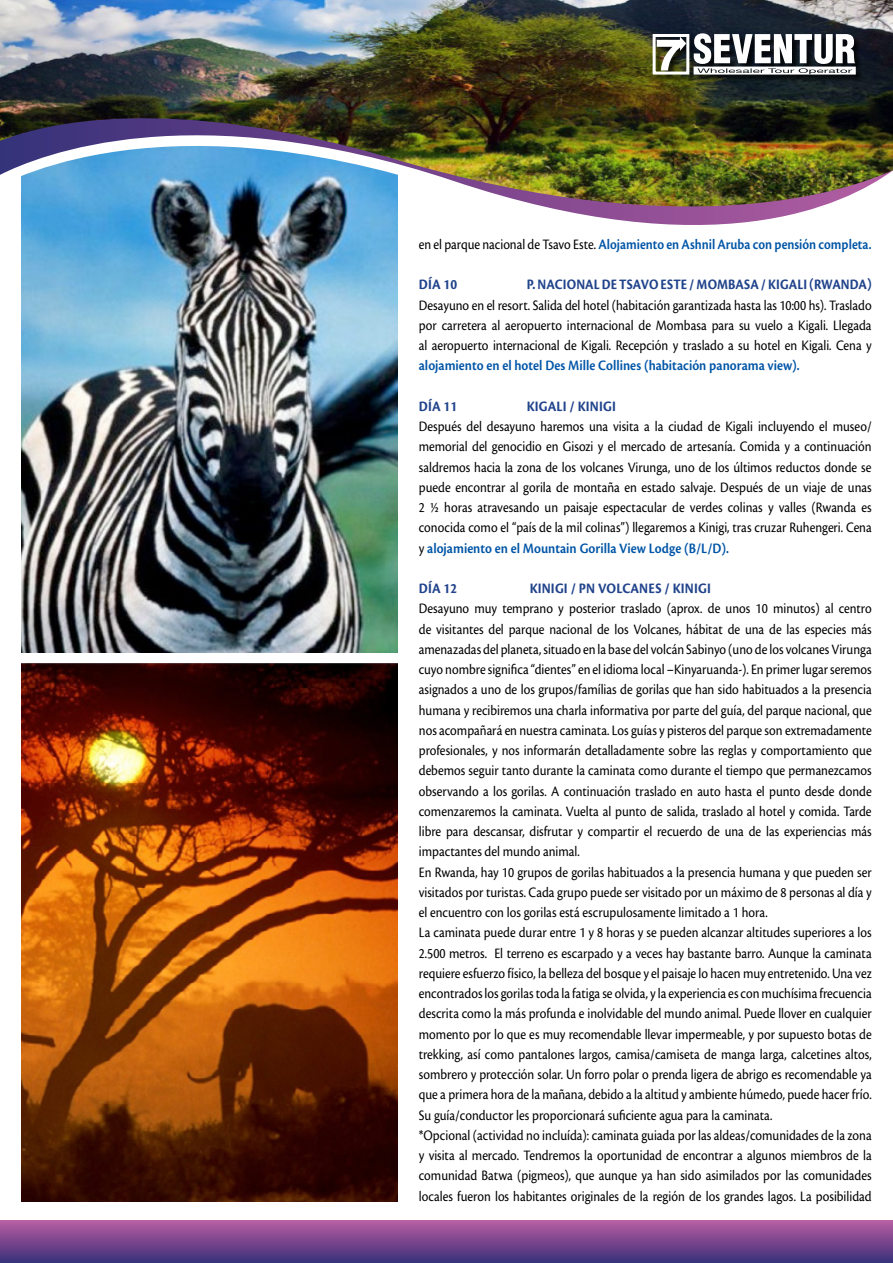
<style>
.page{position:relative;width:893px;height:1263px;background:#fff}
.page>*{position:absolute;margin:0;border:0;box-sizing:border-box;transform-origin:0 0}
.t1{font:15px/20.2px "Cronos Pro";color:#000;text-align:justify;scale:.88 1}
.t2{font:600 15px "Cronos Pro";color:#0055a7;scale:.88 1}
.t3{font:600 15px "Cronos Pro";color:#0055a7;scale:.9 1}
.t4{font:700 15px "Cronos Pro";letter-spacing:.01em;color:#20438b;scale:.9 1}
.t5{font:700 15px "Cronos Pro";letter-spacing:.01em;color:#20438b;scale:.88 1}
.s1{font-weight:400;color:#000}
.s2{font-weight:600;color:#0055a7}
</style>
<div class="page">
<img style="left:21px;top:307px;width:377px;height:346px">
<svg style="left:21px;top:267px;width:377px;height:40px;background:#7ba6be"></svg>
<svg style="left:21px;top:220px;width:741px;height:47px"></svg>
<img style="left:0;top:0;width:893px;height:220px">
<div style="left:653px;top:34px;width:211px;height:49px;background:#000;opacity:.77"></div>
<div style="left:653px;top:34px;width:36px;height:41px;border:3px solid #fff"></div>
<svg style="left:657px;top:37px;width:29px;height:33px"></svg>
<svg style="left:694px;top:33px;width:162px;height:42px"></svg>
<div style="left:0;top:1220px;width:893px;height:43px;background:linear-gradient(to bottom,#b95ea2,#3a3079)"></div>
<img style="left:21px;top:663px;width:377px;height:538px">
<p class="t2" style="left:419px;top:235px;width:516px"><span class="s1">en el parque nacional de Tsavo Este.</span> Alojamiento en Ashnil Aruba con pensión completa.</p>
<p class="t4" style="left:419px;top:276px;width:44px">DÍA 10</p>
<p class="t5" style="left:527px;top:276px;width:393px">P. NACIONAL DE TSAVO ESTE / MOMBASA / KIGALI (RWANDA)</p>
<p class="t1" style="left:419px;top:295px;width:516px">Desayuno en el resort. Salida del hotel (habitación garantizada hasta las 10:00 hs). Traslado por carretera al aeropuerto internacional de Mombasa para su vuelo a Kigali. Llegada al aeropuerto internacional de Kigali. Recepción y traslado a su hotel en Kigali. Cena y</p>
<p class="t3" style="left:419px;top:357px;width:425px">alojamiento en el hotel Des Mille Collines (habitación panorama view).</p>
<p class="t4" style="left:419px;top:397px;width:44px">DÍA 11</p>
<p class="t4" style="left:527px;top:397px;width:100px">KIGALI / KINIGI</p>
<p class="t1" style="left:419px;top:416px;width:516px">Después del desayuno haremos una visita a la ciudad de Kigali incluyendo el museo/ memorial del genocidio en Gisozi y el mercado de artesanía. Comida y a continuación saldremos hacia la zona de los volcanes Virunga, uno de los últimos reductos donde se puede encontrar al gorila de montaña en estado salvaje. Después de un viaje de unas 2 ½ horas atravesando un paisaje espectacular de verdes colinas y valles (Rwanda es conocida como el “país de la mil colinas”) llegaremos a Kinigi, tras cruzar Ruhengeri. Cena y <span class="s2">alojamiento en el Mountain Gorilla View Lodge (B/L/D).</span></p>
<p class="t4" style="left:419px;top:580px;width:44px">DÍA 12</p>
<p class="t4" style="left:530px;top:580px;width:203px">KINIGI / PN VOLCANES / KINIGI</p>
<p class="t1" style="left:419px;top:599px;width:516px;text-align:left">Desayuno muy temprano y posterior traslado (aprox. de unos 10 minutos) al centro de visitantes del parque nacional de los Volcanes, hábitat de una de las especies más amenazadas del planeta, situado en la base del volcán Sabinyo (uno de los volcanes Virunga cuyo nombre significa “dientes” en el idioma local –Kinyaruanda-). En primer lugar seremos asignados a uno de los grupos/famílias de gorilas que han sido habituados a la presencia humana y recibiremos una charla informativa por parte del guía, del parque nacional, que nos acompañará en nuestra caminata. Los guías y pisteros del parque son extremadamente profesionales, y nos informarán detalladamente sobre las reglas y comportamiento que debemos seguir tanto durante la caminata como durante el tiempo que permanezcamos observando a los gorilas. A continuación traslado en auto hasta el punto desde donde comenzaremos la caminata. Vuelta al punto de salida, traslado al hotel y comida. Tarde libre para descansar, disfrutar y compartir el recuerdo de una de las experiencias más impactantes del mundo animal.<br>En Rwanda, hay 10 grupos de gorilas habituados a la presencia humana y que pueden ser visitados por turistas. Cada grupo puede ser visitado por un máximo de 8 personas al día y el encuentro con los gorilas está escrupulosamente limitado a 1 hora.<br>La caminata puede durar entre 1 y 8 horas y se pueden alcanzar altitudes superiores a los 2.500 metros. El terreno es escarpado y a veces hay bastante barro. Aunque la caminata requiere esfuerzo físico, la belleza del bosque y el paisaje lo hacen muy entretenido. Una vez encontrados los gorilas toda la fatiga se olvida, y la experiencia es con muchísima frecuencia descrita como la más profunda e inolvidable del mundo animal. Puede llover en cualquier momento por lo que es muy recomendable llevar impermeable, y por supuesto botas de trekking, así como pantalones largos, camisa/camiseta de manga larga, calcetines altos, sombrero y protección solar. Un forro polar o prenda ligera de abrigo es recomendable ya que a primera hora de la mañana, debido a la altitud y ambiente húmedo, puede hacer frío.<br>Su guía/conductor les proporcionará suficiente agua para la caminata.<br>*Opcional (actividad no incluída): caminata guiada por las aldeas/comunidades de la zona y visita al mercado. Tendremos la oportunidad de encontrar a algunos miembros de la comunidad Batwa (pigmeos), que aunque ya han sido asimilados por las comunidades locales fueron los habitantes originales de la región de los grandes lagos. La posibilidad</p>
</div>
